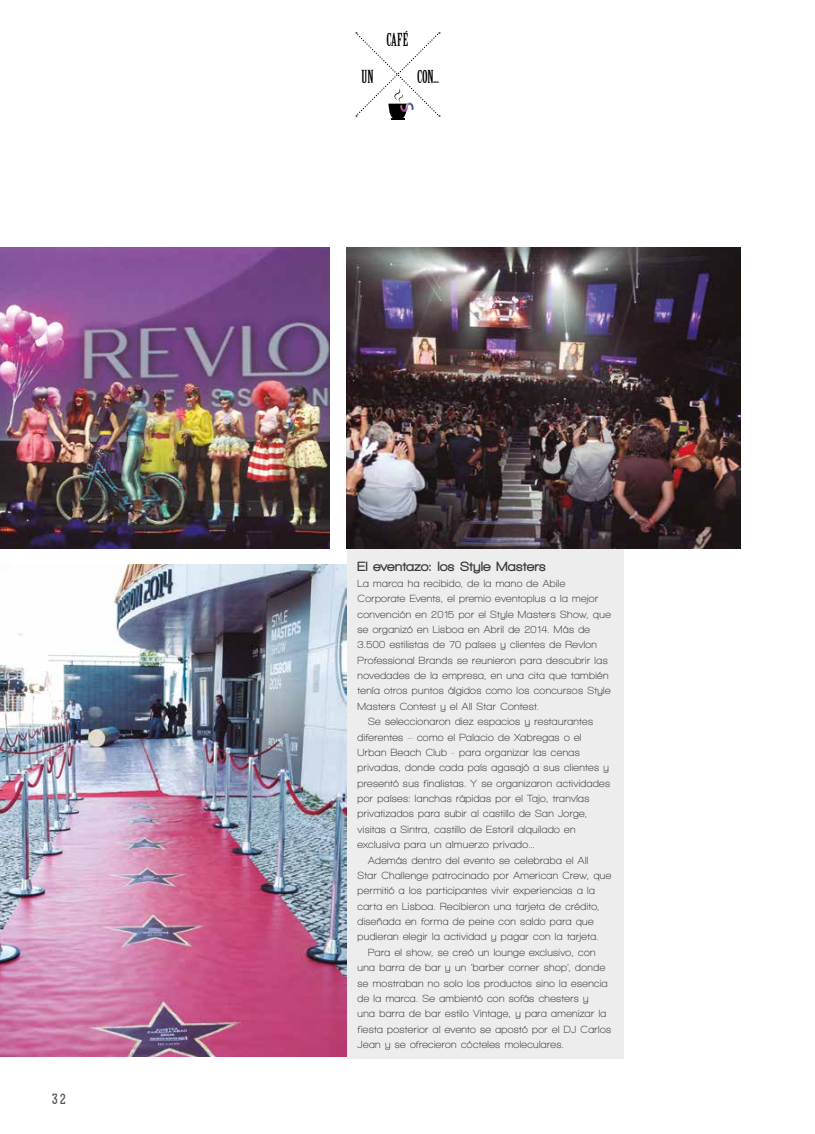
<style>
.page{position:relative;width:815px;height:1134px;background:#fff}
.page>*{position:absolute;margin:0;border:0;box-sizing:border-box;transform-origin:0 0}
.t1{font:17.5px "Birch Std";letter-spacing:-.005em;color:#000}
.t2{font:900 13.75px "Walkway";letter-spacing:.03em;color:#3c3c3b}
.t3{font:700 13.75px "Rex";color:#575756}
.t4{font:700 10.62px "Walkway";letter-spacing:.035em;color:#3c3c3b}
</style>
<div class="page">
<svg style="left:356px;top:32px;width:84px;height:88px"></svg>
<img style="left:400px;top:103px;width:14px;height:9px">
<div style="left:347px;top:549px;width:276px;height:510px;background:#ededed"></div>
<img style="left:347px;top:247px;width:394px;height:302px">
<img style="left:0;top:565px;width:347px;height:492px">
<img style="left:0;top:247px;width:329px;height:302px">
<p class="t3" style="left:52px;top:1090px;width:16px">32</p>
<h1 class="t1" style="left:386px;top:30px;width:23px">CAFÉ</h1>
<h1 class="t1" style="left:362px;top:67px;width:14px">UN</h1>
<h1 class="t1" style="left:417px;top:67px;width:23px">CON...</h1>
<p class="t2" style="left:358px;top:559px;width:190px">El eventazo: los Style Masters</p>
<p class="t4" style="left:358px;top:577px;width:209px">La marca ha recibido, de la mano de Abile</p>
<p class="t4" style="left:358px;top:593px;width:242px">Corporate Events, el premio eventoplus a la mejor</p>
<p class="t4" style="left:358px;top:608px;width:255px">convención en 2015 por el Style Masters Show, que</p>
<p class="t4" style="left:358px;top:624px;width:234px">se organizó en Lisboa en Abril de 2014. Más de</p>
<p class="t4" style="left:358px;top:639px;width:241px">3.500 estilistas de 70 países y clientes de Revlon</p>
<p class="t4" style="left:358px;top:654px;width:252px">Professional Brands se reunieron para descubrir las</p>
<p class="t4" style="left:358px;top:670px;width:252px">novedades de la empresa, en una cita que también</p>
<p class="t4" style="left:358px;top:685px;width:255px">tenía otros puntos álgidos como los concursos Style</p>
<p class="t4" style="left:358px;top:700px;width:183px">Masters Contest y el All Star Contest.</p>
<p class="t4" style="left:368px;top:716px;width:226px">Se seleccionaron diez espacios y restaurantes</p>
<p class="t4" style="left:358px;top:731px;width:225px">diferentes – como el Palacio de Xabregas o el</p>
<p class="t4" style="left:358px;top:747px;width:224px">Urban Beach Club - para organizar las cenas</p>
<p class="t4" style="left:358px;top:762px;width:253px">privadas, donde cada país agasajó a sus clientes y</p>
<p class="t4" style="left:358px;top:777px;width:254px">presentó sus finalistas. Y se organizaron actividades</p>
<p class="t4" style="left:358px;top:793px;width:233px">por países: lanchas rápidas por el Tajo, tranvías</p>
<p class="t4" style="left:358px;top:808px;width:231px">privatizados para subir al castillo de San Jorge,</p>
<p class="t4" style="left:358px;top:823px;width:219px">visitas a Sintra, castillo de Estoril alquilado en</p>
<p class="t4" style="left:358px;top:839px;width:179px">exclusiva para un almuerzo privado…</p>
<p class="t4" style="left:368px;top:854px;width:221px">Además dentro del evento se celebraba el All</p>
<p class="t4" style="left:358px;top:870px;width:255px">Star Challenge patrocinado por American Crew, que</p>
<p class="t4" style="left:358px;top:885px;width:239px">permitió a los participantes vivir experiencias a la</p>
<p class="t4" style="left:358px;top:900px;width:244px">carta en Lisboa. Recibieron una tarjeta de crédito,</p>
<p class="t4" style="left:358px;top:916px;width:237px">diseñada en forma de peine con saldo para que</p>
<p class="t4" style="left:358px;top:931px;width:242px">pudieran elegir la actividad y pagar con la tarjeta.</p>
<p class="t4" style="left:368px;top:946px;width:229px">Para el show, se creó un lounge exclusivo, con</p>
<p class="t4" style="left:358px;top:962px;width:249px">una barra de bar y un ‘barber corner shop’, donde</p>
<p class="t4" style="left:358px;top:977px;width:252px">se mostraban no solo los productos sino la esencia</p>
<p class="t4" style="left:358px;top:993px;width:233px">de la marca. Se ambientó con sofás chesters y</p>
<p class="t4" style="left:358px;top:1008px;width:250px">una barra de bar estilo Vintage, y para amenizar la</p>
<p class="t4" style="left:358px;top:1023px;width:255px">fiesta posterior al evento se apostó por el DJ Carlos</p>
<p class="t4" style="left:358px;top:1039px;width:208px">Jean y se ofrecieron cócteles moleculares.</p>
</div>
